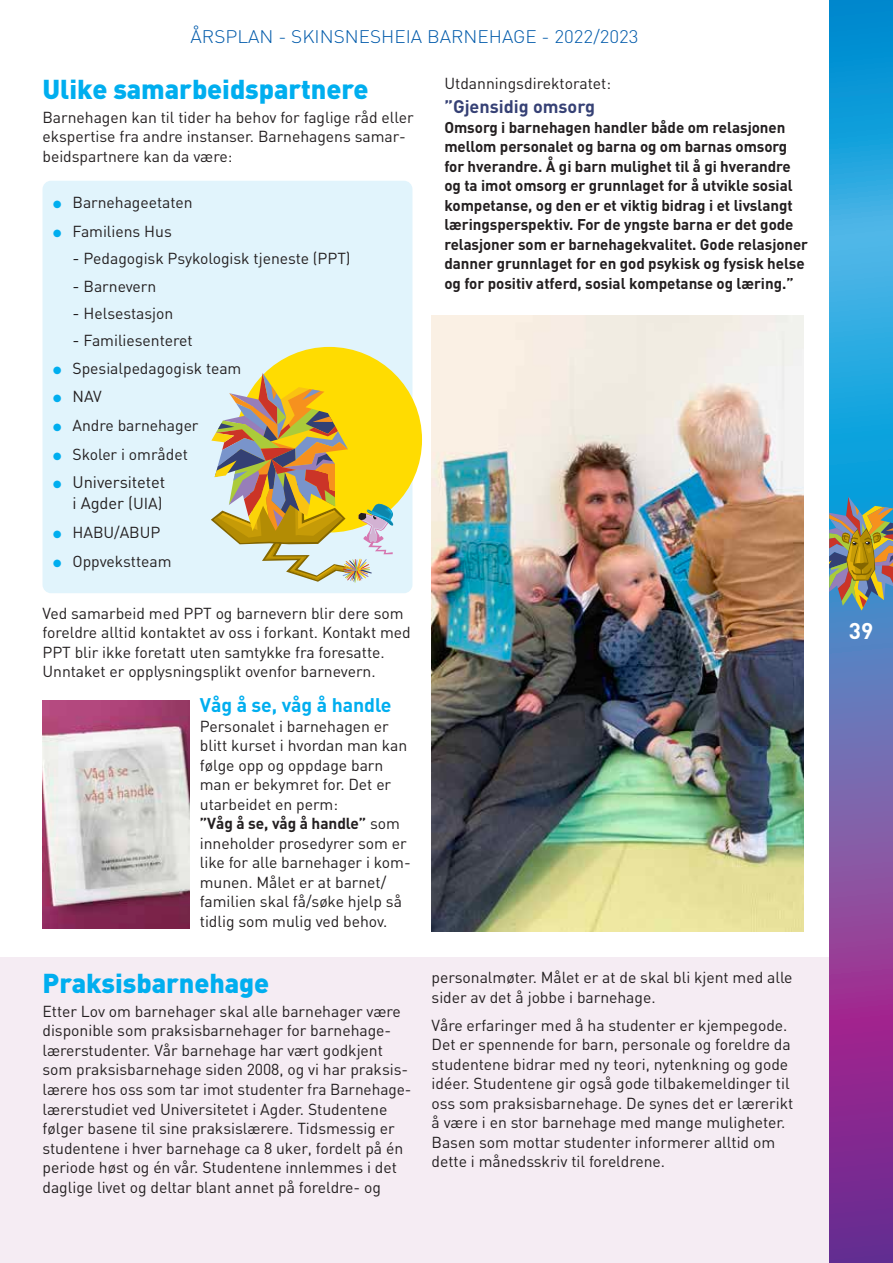
<style>
.page{position:relative;width:893px;height:1263px;background:#fff}
.page>*{position:absolute;margin:0;border:0;box-sizing:border-box;transform-origin:0 0}
.t1{font:900 27px "DIN";letter-spacing:-.005em;color:#00aeef}
.t2{font:700 22.5px "DIN";color:#fff}
.t3{font:700 19.5px "DIN";letter-spacing:-.005em;color:#00aeef}
.t4{font:300 18px "DIN";color:#015aaa;scale:1.05 1}
.t5{font:700 18px "DIN";color:#364175}
.t6{font:16.5px/21px "DIN";letter-spacing:-.005em;color:#231f20;text-align:right}
.t7{font:15.75px/19.5px "DIN";letter-spacing:-.005em;color:#231f20}
.t8{font:15.75px "DIN Regular Alternate";letter-spacing:-.005em;color:#231f20}
.t9{font:700 15.45px/19.5px "DIN";letter-spacing:-.005em;color:#231f20}
.s1{color:#00aeef}
.s2{font-size:16.5px}
.s3{font-family:"DIN";font-size:16.5px}
.s4{font-size:15.75px}
.s5{font-weight:700}
</style>
<div class="page">
<svg style="left:829px;top:0;width:64px;height:1263px;background:#5571bb"></svg>
<img style="left:829px;top:496px;width:64px;height:115px">
<div style="left:1px;top:957px;width:828px;height:306px;background:#f5ecf3"></div>
<div style="left:43px;top:181px;width:369px;height:412px;background:#e1f4fc;border-radius:9px"></div>
<div style="left:236px;top:347px;width:186px;height:185px;background:#ffdc01;border-radius:50%"></div>
<svg style="left:211px;top:373px;width:182px;height:210px"></svg>
<img style="left:43px;top:701px;width:146px;height:227px">
<img style="left:432px;top:316px;width:372px;height:615px">
<p class="t4" style="left:191px;top:26px;width:428px">ÅRSPLAN - SKINSNESHEIA BARNEHAGE - 2022/2023</p>
<h1 class="t1" style="left:43px;top:71px;width:327px">Ulike samarbeidspartnere</h1>
<p class="t7" style="left:43px;top:107px;width:373px">Barnehagen kan til tider ha behov for faglige råd eller ekspertise fra andre instanser. Barnehagens samar&shy;beidspartnere kan da være:</p>
<p class="t7" style="left:53px;top:193px;width:141px"><span class="s1">●</span> Barnehageetaten</p>
<p class="t7" style="left:53px;top:221px;width:120px"><span class="s1">●</span> Familiens Hus</p>
<p class="t7" style="left:73px;top:249px;width:280px"><span class="s2">-</span> Pedagogisk Psykologisk tjeneste (PPT)</p>
<p class="t8" style="left:73px;top:276px;width:85px"><span class="s3">-</span> Barnevern</p>
<p class="t8" style="left:73px;top:304px;width:102px"><span class="s2">-</span> Helsestasjon</p>
<p class="t8" style="left:73px;top:331px;width:122px"><span class="s2">-</span> Familiesenteret</p>
<p class="t7" style="left:53px;top:358px;width:190px"><span class="s1">●</span> Spesialpedagogisk team</p>
<p class="t7" style="left:53px;top:387px;width:50px"><span class="s1">●</span> NAV</p>
<p class="t7" style="left:53px;top:415px;width:147px"><span class="s1">●</span> Andre barnehager</p>
<p class="t7" style="left:53px;top:444px;width:136px"><span class="s1">●</span> Skoler i området</p>
<p class="t6" style="left:53px;top:472px;width:114px"><span class="s1">●</span> Universitetet i Agder (<span class="s4">UIA)</span></p>
<p class="t7" style="left:53px;top:522px;width:109px"><span class="s1">●</span> HABU/ABUP</p>
<p class="t7" style="left:53px;top:551px;width:120px"><span class="s1">●</span> Oppvekstteam</p>
<p class="t7" style="left:43px;top:603px;width:370px">Ved samarbeid med PPT og barnevern blir dere som foreldre alltid kontaktet av oss i forkant. Kontakt med PPT blir ikke foretatt uten samtykke fra foresatte.<br>Unntaket er opplysningsplikt ovenfor barnevern.</p>
<p class="t3" style="left:200px;top:692px;width:193px">Våg å se, våg å handle</p>
<p class="t7" style="left:200px;top:716px;width:212px">Personalet i barnehagen er blitt kurset i hvordan man kan følge opp og oppdage barn man er bekymret for. Det er utarbeidet en perm:<br><span class="s5">”Våg å se, våg å handle”</span> som inneholder prosedyrer som er like for alle barnehager i kom&shy;munen. Målet er at barnet/ familien skal få/søke hjelp så tidlig som mulig ved behov.</p>
<p class="t7" style="left:444px;top:74px;width:168px">Utdanningsdirektoratet:</p>
<p class="t5" style="left:444px;top:95px;width:152px">”Gjensidig omsorg</p>
<p class="t9" style="left:444px;top:117px;width:365px">Omsorg i barnehagen handler både om relasjonen mellom personalet og barna og om barnas omsorg for hverandre. Å gi barn mulighet til å gi hverandre og ta imot omsorg er grunnlaget for å utvikle sosial kompetanse, og den er et viktig bidrag i et livslangt læringsperspektiv. For de yngste barna er det gode relasjoner som er barnehagekvalitet. Gode relasjoner danner grunnlaget for en god psykisk og fysisk helse og for positiv atferd, sosial kompetanse og læring.”</p>
<h1 class="t1" style="left:43px;top:965px;width:228px">Praksisbarnehage</h1>
<p class="t7" style="left:43px;top:1001px;width:370px">Etter Lov om barnehager skal alle barnehager være disponible som praksisbarnehager for barnehage&shy;lærerstudenter. Vår barnehage har vært godkjent som praksisbarnehage siden 2008, og vi har praksis&shy;lærere hos oss som tar imot studenter fra Barnehage&shy;lærerstudiet ved Universitetet i Agder. Studentene følger basene til sine praksislærere. Tidsmessig er studentene i hver barnehage ca 8 uker, fordelt på én periode høst og én vår. Studentene innlemmes i det daglige livet og deltar blant annet på foreldre- og</p>
<p class="t7" style="left:432px;top:968px;width:362px">personalmøter. Målet er at de skal bli kjent med alle sider av det å jobbe i barnehage.</p>
<p class="t7" style="left:432px;top:1015px;width:363px">Våre erfaringer med å ha studenter er kjempegode.<br>Det er spennende for barn, personale og foreldre da studentene bidrar med ny teori, nytenkning og gode idéer. Studentene gir også gode tilbakemeldinger til oss som praksisbarnehage. De synes det er lærerikt å være i en stor barnehage med mange muligheter.<br>Basen som mottar studenter informerer alltid om dette i månedsskriv til foreldrene.</p>
<h2 class="t2" style="left:849px;top:616px;width:26px">39</h2>
</div>
